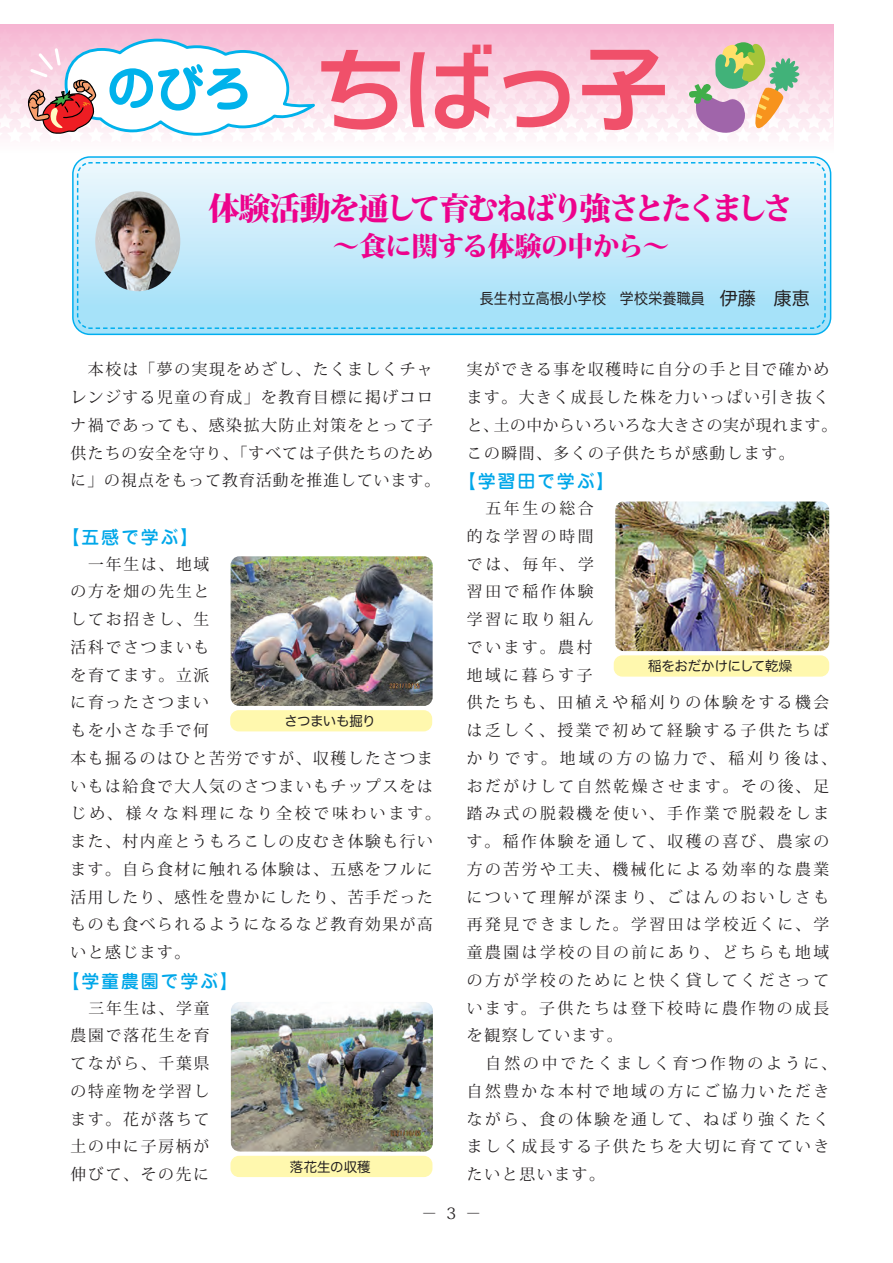
<style>
.page{position:relative;width:893px;height:1263px;background:#fff}
.page>*{position:absolute;margin:0;border:0;box-sizing:border-box;transform-origin:0 0}
.t1{font:800 31.5px "Koz Min Pro";letter-spacing:-.11em;color:#ed028c}
.t2{font:800 27px "Koz Min Pro";letter-spacing:-.04em;color:#ed028c}
.t3{font:500 18px "Jun 34 Pro";letter-spacing:.1em;color:#00a7e9}
.t4{font:15.75px/27.8px "Koz Min Pro";letter-spacing:.1em;color:#231f20}
.t5{font:15.75px/27.8px "Koz Min Pro";letter-spacing:.16em;color:#231f20}
.t6{font:15.75px/27.8px "Koz Min Pro";letter-spacing:.12em;color:#231f20;text-align:justify}
.t7{font:15px "Hira Maru Pro N W4";letter-spacing:.01em;color:#231f20;scale:.93 1}
.t8{font:13.5px "Hira Maru Pro W4";letter-spacing:-.025em;color:#231f20}
.t9{font:13.5px "Hira Maru Pro W4";letter-spacing:-.045em;color:#231f20}
.s1{font-size:18px}
</style>
<div class="page">
<div style="left:73px;top:157px;width:758px;height:177px;background:linear-gradient(to bottom,#e9f6fc,#9ddef8);border-radius:17px"></div>
<div style="left:72px;top:156px;width:759px;height:179px;border:1px solid #00aeef;border-radius:17px"></div>
<svg style="left:76px;top:161px;width:750px;height:169px;background:#c3eafa"></svg>
<img style="left:95px;top:191px;width:85px;height:100px">
<hr style="left:0;top:25px;width:833px;height:3px;background:#f6b6d3">
<svg style="left:0;top:28px;width:833px;height:110px"></svg>
<div style="left:230px;top:710px;width:202px;height:21px;background:#fff8ae;border-radius:9px"></div>
<div style="left:614px;top:655px;width:215px;height:22px;background:#fff8ae;border-radius:9px"></div>
<div style="left:230px;top:1156px;width:202px;height:21px;background:#fff8ae;border-radius:9px"></div>
<img style="left:231px;top:556px;width:202px;height:150px">
<img style="left:615px;top:501px;width:214px;height:150px">
<img style="left:231px;top:1002px;width:202px;height:149px">
<h1 class="t1" style="left:209px;top:184px;width:587px">体験活動を通して育むねばり強さとたくましさ</h1>
<h2 class="t2" style="left:333px;top:226px;width:338px">～食に関する体験の中から～</h2>
<p class="t7" style="left:480px;top:285px;width:356px">長生村立高根小学校　学校栄養職員 <span class="s1">伊藤　康恵</span></p>
<p class="t4" style="left:71px;top:355px;width:371px">　本校は「夢の実現をめざし、たくましくチャレンジする児童の育成」を教育目標に掲げコロナ禍であっても、感染拡大防止対策をとって子供たちの安全を守り、「すべては子供たちのために」の視点をもって教育活動を推進しています。</p>
<p class="t3" style="left:62px;top:523px;width:138px">【五感で学ぶ】</p>
<p class="t4" style="left:71px;top:549px;width:372px">　一年生は、地域<br>の方を畑の先生と<br>してお招きし、生<br>活科でさつまいも<br>を育てます。立派<br>に育ったさつまい<br>もを小さな手で何<br>本も掘るのはひと苦労ですが、収穫したさつまいもは給食で大人気のさつまいもチップスをはじめ、様々な料理になり全校で味わいます。また、村内産とうもろこしの皮むき体験も行います。自ら食材に触れる体験は、五感をフルに活用したり、感性を豊かにしたり、苦手だったものも食べられるようになるなど教育効果が高いと感じます。</p>
<p class="t3" style="left:62px;top:967px;width:178px">【学童農園で学ぶ】</p>
<p class="t6" style="left:71px;top:993px;width:141px">　三年生は、学童農園で落花生を育てながら、千葉県の特産物を学習します。花が落ちて土の中に子房柄が伸びて、その先に</p>
<p class="t9" style="left:284px;top:709px;width:93px">さつまいも掘り</p>
<p class="t8" style="left:290px;top:1155px;width:83px">落花生の収穫</p>
<p class="t4" style="left:467px;top:355px;width:372px">実ができる事を収穫時に自分の手と目で確かめます。大きく成長した株を力いっぱい引き抜くと、土の中からいろいろな大きさの実が現れます。この瞬間、多くの子供たちが感動します。</p>
<p class="t3" style="left:458px;top:467px;width:158px">【学習田で学ぶ】</p>
<p class="t5" style="left:467px;top:494px;width:372px">　五年生の総合<br>的な学習の時間<br>では、毎年、学<br>習田で稲作体験<br>学習に取り組ん<br>でいます。農村<br>地域に暮らす子<br>供たちも、田植えや稲刈りの体験をする機会は乏しく、授業で初めて経験する子供たちばかりです。地域の方の協力で、稲刈り後は、おだがけして自然乾燥させます。その後、足踏み式の脱穀機を使い、手作業で脱穀をします。稲作体験を通して、収穫の喜び、農家の方の苦労や工夫、機械化による効率的な農業について理解が深まり、ごはんのおいしさも再発見できました。学習田は学校近くに、学童農園は学校の目の前にあり、どちらも地域の方が学校のためにと快く貸してくださっています。子供たちは登下校時に農作物の成長を観察しています。<br>　自然の中でたくましく育つ作物のように、自然豊かな本村で地域の方にご協力いただきながら、食の体験を通して、ねばり強くたくましく成長する子供たちを大切に育てていきたいと思います。</p>
<p class="t8" style="left:648px;top:654px;width:146px">稲をおだかけにして乾燥</p>
<p class="t6" style="left:422px;top:1198px;width:61px">− 3 −</p>
</div>
